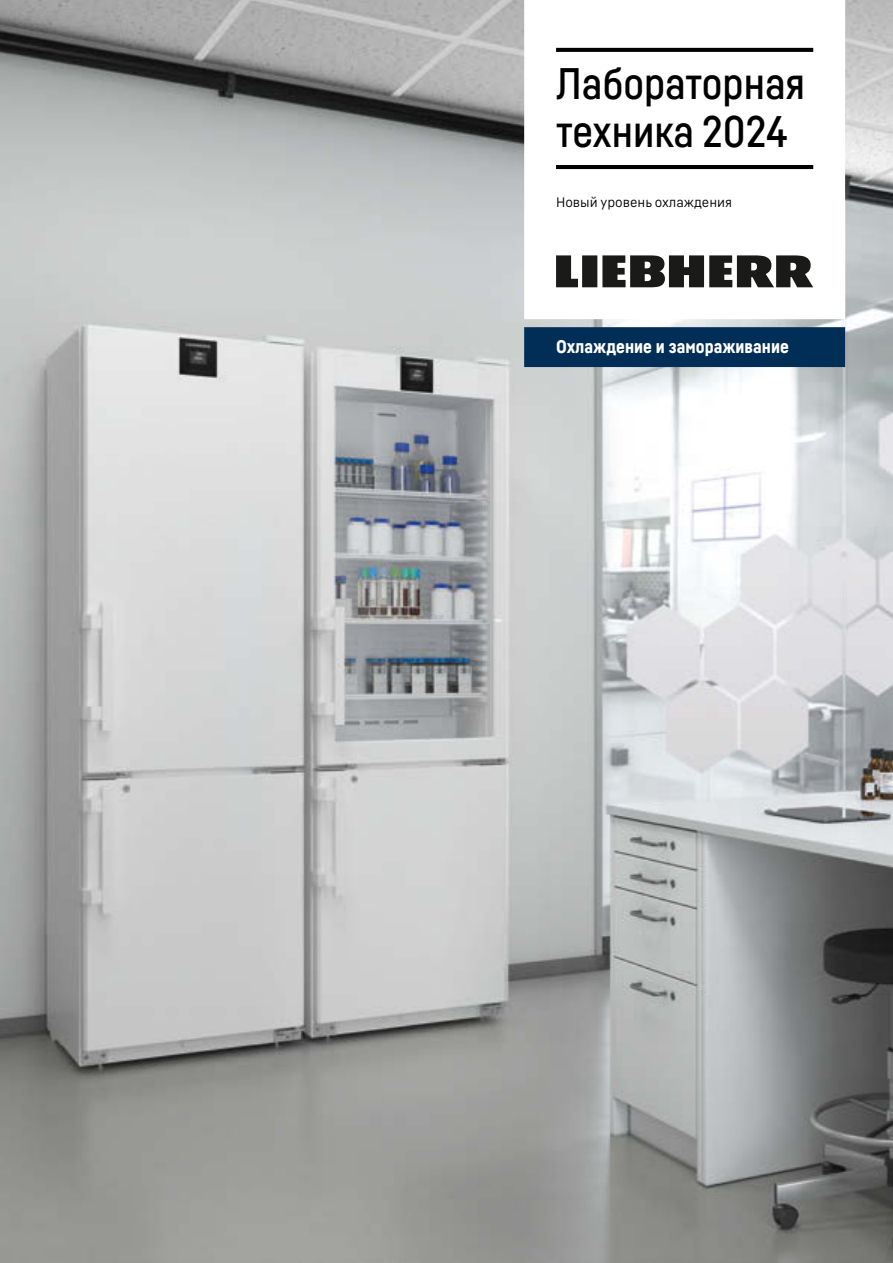
<style>
.page{position:relative;width:893px;height:1263px;background:#fff}
.page>*{position:absolute;margin:0;border:0;box-sizing:border-box;transform-origin:0 0}
.t1{font:43.5px/48.4px "Liebherr Head";color:#000}
.t2{font:900 18px "Liebherr Head";color:#fff}
.t3{font:13.5px "Liebherr Text";color:#000}
</style>
<div class="page">
<img style="left:0;top:0;width:893px;height:1263px">
<svg style="left:524px;top:0;width:321px;height:319px"></svg>
<div style="left:524px;top:327px;width:321px;height:40px;background:#002e57"></div>
<svg style="left:556px;top:48px;width:257px;height:4px"></svg>
<hr style="left:556px;top:165px;width:257px;height:4px;background:#000">
<svg style="left:556px;top:255px;width:257px;height:32px"></svg>
<h1 class="t1" style="left:556px;top:58px;width:251px">Лабораторная техника 2024</h1>
<p class="t3" style="left:556px;top:194px;width:178px">Новый уровень охлаждения</p>
<p class="t2" style="left:556px;top:335px;width:234px">Охлаждение и замораживание</p>
</div>
